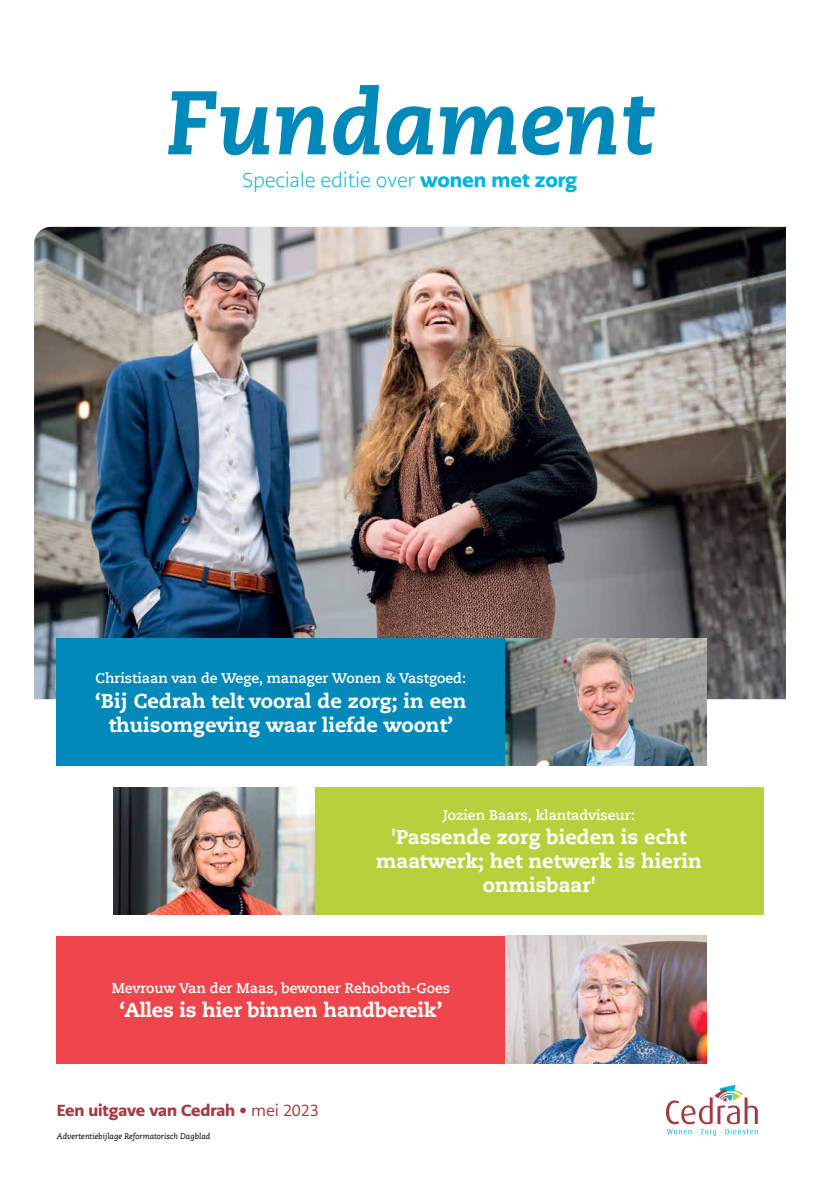
<style>
.page{position:relative;width:820px;height:1177px;background:#fff}
.page>*{position:absolute;margin:0;border:0;box-sizing:border-box;transform-origin:0 0}
.t1{font:italic 800 90px "Caecilia LT Pro 86";color:#0089b9}
.t2{font:800 20px/24px "Caecilia LT Pro 85";color:#fff;text-align:center}
.t3{font:300 20px "PMN Caecilia Sans Text";letter-spacing:-.01em;color:#00b4da}
.t4{font:900 16px "PMN Caecilia Sans Text";letter-spacing:-.01em;color:#a63841}
.t5{font:700 14px "Caecilia LT Pro 75";color:#fff}
.t6{font:italic 8px "Caecilia LT Pro 56";color:#000}
.s1{font-weight:900}
.s2{font-weight:400}
</style>
<div class="page">
<img style="left:34px;top:227px;width:751px;height:472px">
<div style="left:57px;top:638px;width:448px;height:127px;background:#0089b9"></div>
<div style="left:57px;top:935px;width:448px;height:128px;background:#ef464e"></div>
<div style="left:315px;top:787px;width:448px;height:127px;background:#b5d13b"></div>
<img style="left:505px;top:638px;width:201px;height:127px">
<img style="left:505px;top:935px;width:201px;height:128px">
<img style="left:113px;top:787px;width:202px;height:127px">
<svg style="left:665px;top:1085px;width:92px;height:50px"></svg>
<h1 class="t1" style="left:166px;top:61px;width:488px">Fundament</h1>
<p class="t3" style="left:242px;top:168px;width:336px">Speciale editie over <span class="s1">wonen met zorg</span></p>
<p class="t5" style="left:96px;top:669px;width:372px">Christiaan van de Wege, manager Wonen &amp; Vastgoed:</p>
<p class="t2" style="left:95px;top:688px;width:372px">‘Bij Cedrah telt vooral de zorg; in een thuisomgeving waar liefde woont’</p>
<p class="t5" style="left:443px;top:805px;width:193px">Jozien Baars, klantadviseur:</p>
<p class="t2" style="left:376px;top:824px;width:327px">'Passende zorg bieden is echt maatwerk; het netwerk is hierin onmisbaar'</p>
<p class="t5" style="left:112px;top:978px;width:340px">Mevrouw Van der Maas, bewoner Rehoboth-Goes</p>
<p class="t2" style="left:119px;top:997px;width:324px">‘Alles is hier binnen handbereik’</p>
<p class="t4" style="left:57px;top:1098px;width:263px">Een uitgave van Cedrah <span class="s2">• mei 2023</span></p>
<p class="t6" style="left:57px;top:1130px;width:155px">Advertentiebijlage Reformatorisch Dagblad</p>
</div>
